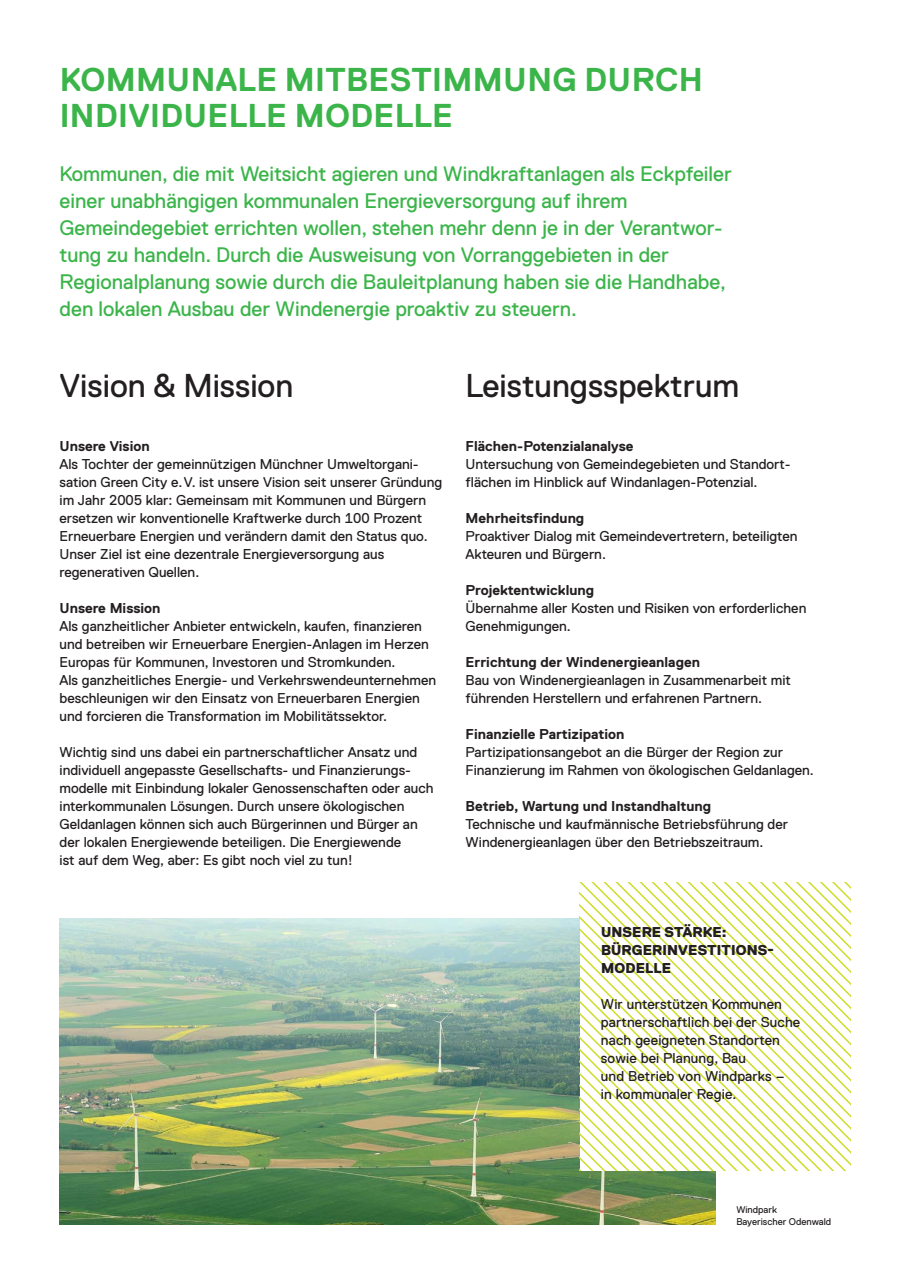
<style>
.page{position:relative;width:910px;height:1276px;background:#fff}
.page>*{position:absolute;margin:0;border:0;box-sizing:border-box;transform-origin:0 0}
.t1{font:700 33px/36px "Replica Std";letter-spacing:.01em;color:#3bb54a}
.t2{font:33px "Replica Std";color:#231f20}
.t3{font:21px/27px "Replica Std";color:#3bb54a}
.t4{font:14.25px/18px "Replica Std";color:#231f20}
.t5{font:700 14.25px "Replica Std";color:#231f20}
.t6{font:800 14.25px/18px "Replica Std";letter-spacing:.01em;color:#231f20}
.t7{font:9.75px/12px "Replica Std";color:#231f20}
</style>
<div class="page">
<img style="left:60px;top:919px;width:655px;height:306px">
<svg style="left:580px;top:883px;width:270px;height:288px"></svg>
<h1 class="t1" style="left:60px;top:61px;width:645px">KOMMUNALE MITBESTIMMUNG DURCH<br>INDIVIDUELLE MODELLE</h1>
<p class="t3" style="left:60px;top:160px;width:674px">Kommunen, die mit Weitsicht agieren und Windkraftanlagen als Eckpfeiler einer unabhängigen kommunalen Energieversorgung auf ihrem Gemeindegebiet errichten wollen, stehen mehr denn je in der Verantwor&shy;tung zu handeln. Durch die Ausweisung von Vorranggebieten in der Regionalplanung sowie durch die Bauleitplanung haben sie die Handhabe, den lokalen Ausbau der Windenergie proaktiv zu steuern.</p>
<h1 class="t2" style="left:60px;top:367px;width:235px">Vision &amp; Mission</h1>
<h1 class="t2" style="left:466px;top:367px;width:275px">Leistungsspektrum</h1>
<p class="t5" style="left:60px;top:438px;width:92px">Unsere Vision</p>
<p class="t4" style="left:60px;top:455px;width:384px">Als Tochter der gemeinnützigen Münchner Umweltorgani&shy;sation Green City e.V. ist unsere Vision seit unserer Gründung im Jahr 2005 klar: Gemeinsam mit Kommunen und Bürgern ersetzen wir konventionelle Kraftwerke durch 100 Prozent Erneuerbare Energien und verändern damit den Status quo.<br>Unser Ziel ist eine dezentrale Energieversorgung aus regenerativen Quellen.</p>
<p class="t5" style="left:60px;top:600px;width:103px">Unsere Mission</p>
<p class="t4" style="left:60px;top:617px;width:378px">Als ganzheitlicher Anbieter entwickeln, kaufen, finanzieren und betreiben wir Erneuerbare Energien-Anlagen im Herzen Europas für Kommunen, Investoren und Stromkunden.<br>Als ganzheitliches Energie- und Verkehrswendeunternehmen beschleunigen wir den Einsatz von Erneuerbaren Energien und forcieren die Transformation im Mobilitätssektor.</p>
<p class="t4" style="left:60px;top:743px;width:376px">Wichtig sind uns dabei ein partnerschaftlicher Ansatz und individuell angepasste Gesellschafts- und Finanzierungs&shy;modelle mit Einbindung lokaler Genossenschaften oder auch interkommunalen Lösungen. Durch unsere ökologischen Geldanlagen können sich auch Bürgerinnen und Bürger an der lokalen Energiewende beteiligen. Die Energiewende<br>ist auf dem Weg, aber: Es gibt noch viel zu tun!</p>
<p class="t5" style="left:466px;top:438px;width:170px">Flächen-Potenzialanalyse</p>
<p class="t4" style="left:466px;top:455px;width:326px">Untersuchung von Gemeindegebieten und Standort&shy;flächen im Hinblick auf Windanlagen-Potenzial.</p>
<p class="t5" style="left:466px;top:510px;width:120px">Mehrheitsfindung</p>
<p class="t4" style="left:466px;top:527px;width:333px">Proaktiver Dialog mit Gemeindevertretern, beteiligten<br>Akteuren und Bürgern.</p>
<p class="t5" style="left:466px;top:582px;width:130px">Projektentwicklung</p>
<p class="t4" style="left:466px;top:599px;width:342px">Übernahme aller Kosten und Risiken von erforderlichen<br>Genehmigungen.</p>
<p class="t5" style="left:466px;top:654px;width:236px">Errichtung der Windenergieanlagen</p>
<p class="t4" style="left:466px;top:671px;width:327px">Bau von Windenergieanlagen in Zusammenarbeit mit führenden Herstellern und erfahrenen Partnern.</p>
<p class="t5" style="left:466px;top:726px;width:160px">Finanzielle Partizipation</p>
<p class="t4" style="left:466px;top:743px;width:350px">Partizipationsangebot an die Bürger der Region zur<br>Finanzierung im Rahmen von ökologischen Geldanlagen.</p>
<p class="t5" style="left:466px;top:798px;width:247px">Betrieb, Wartung und Instandhaltung</p>
<p class="t4" style="left:466px;top:815px;width:324px">Technische und kaufmännische Betriebsführung der<br>Windenergieanlagen über den Betriebszeitraum.</p>
<p class="t6" style="left:601px;top:923px;width:174px">UNSERE STÄRKE:<br>BÜRGERINVESTITIONS-<br>MODELLE</p>
<p class="t4" style="left:601px;top:995px;width:201px">Wir unterstützen Kommunen partnerschaftlich bei der Suche nach geeigneten Standorten sowie bei Planung, Bau<br>und Betrieb von Windparks –<br>in kommunaler Regie.</p>
<p class="t7" style="left:736px;top:1203px;width:96px">Windpark<br>Bayerischer Odenwald</p>
</div>
